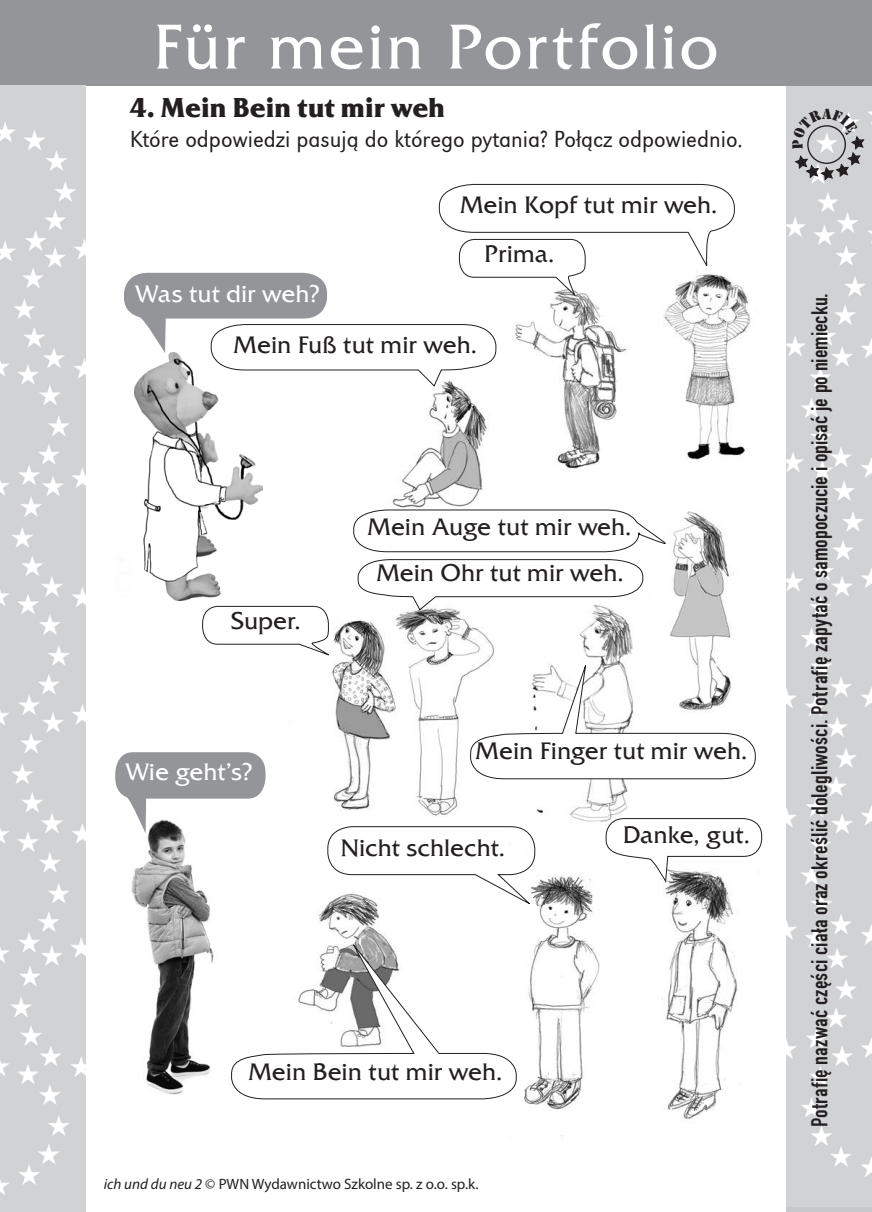
<style>
.page{position:relative;width:872px;height:1212px;background:#fff}
.page>*{position:absolute;margin:0;border:0;box-sizing:border-box;transform-origin:0 0}
.t1{font:63px "Friz Qua TCE";letter-spacing:.035em;color:#fff}
.t2{font:700 27px "Friz Qua TCE";color:#231f20}
.t3{font:24px "Friz Qua TCE";color:#231f20}
.t4{font:24px "Fette Eng DCE";color:#231f20}
.t5{font:24px "URW Grotesk TCE Lig Nar";color:#231f20}
.t6{font:24px "Friz Qua TCE";letter-spacing:-.005em;color:#fff}
.t7{font:15px "Myriad Pro";color:#231f20}
.t8{font:13.65px "Stencil Std";color:#231f20}
.s1{font-style:italic}
</style>
<div class="page">
<img style="left:134px;top:285px;width:629px;height:852px">
<img style="left:787px;top:85px;width:85px;height:1122px">
<img style="left:135px;top:387px;width:127px;height:213px">
<img style="left:131px;top:814px;width:144px;height:285px">
<svg style="left:353px;top:509px;width:312px;height:43px"></svg>
<svg style="left:327px;top:826px;width:208px;height:81px"></svg>
<svg style="left:605px;top:818px;width:157px;height:64px"></svg>
<svg style="left:202px;top:606px;width:128px;height:50px"></svg>
<svg style="left:115px;top:752px;width:150px;height:81px"></svg>
<svg style="left:124px;top:184px;width:611px;height:203px"></svg>
<svg style="left:470px;top:658px;width:286px;height:121px"></svg>
<svg style="left:231px;top:937px;width:286px;height:162px"></svg>
<svg style="left:357px;top:559px;width:286px;height:52px"></svg>
<div style="left:0;top:0;width:872px;height:85px;background:#939598"></div>
<img style="left:0;top:85px;width:85px;height:1127px">
<svg style="left:792px;top:109px;width:73px;height:72px;background:#bebec0"></svg>
<p class="t1" style="left:153px;top:8px;width:567px">Für mein Portfolio</p>
<p class="t2" style="left:130px;top:91px;width:317px">4. Mein Bein tut mir weh</p>
<p class="t5" style="left:130px;top:125px;width:614px">Które odpowiedzi pasują do którego pytania? Połącz odpowiednio.</p>
<p class="t3" style="left:459px;top:190px;width:259px">Mein Kopf tut mir weh.</p>
<p class="t6" style="left:135px;top:279px;width:187px">Was tut dir weh?</p>
<p class="t3" style="left:484px;top:239px;width:72px">Prima.</p>
<p class="t3" style="left:233px;top:329px;width:245px">Mein Fuß tut mir weh.</p>
<p class="t3" style="left:367px;top:512px;width:266px">Mein Auge tut mir weh.</p>
<p class="t3" style="left:230px;top:606px;width:72px">Super.</p>
<p class="t3" style="left:376px;top:558px;width:249px">Mein Ohr tut mir weh.</p>
<p class="t6" style="left:125px;top:757px;width:130px">Wie geht’s?</p>
<p class="t3" style="left:475px;top:735px;width:274px">Mein Finger tut mir weh.</p>
<p class="t3" style="left:340px;top:833px;width:166px">Nicht schlecht.</p>
<p class="t3" style="left:622px;top:820px;width:129px">Danke, gut.</p>
<p class="t3" style="left:248px;top:1057px;width:256px">Mein Bein tut mir weh.</p>
<p class="t7" style="left:104px;top:1175px;width:376px"><span class="s1">ich und du neu 2</span> © PWN Wydawnictwo Szkolne sp. z o.o. sp.k.</p>
<p class="t8" style="left:822px;top:105px;width:11px">A</p>
<p class="t4" style="left:806px;top:1127px;width:836px;rotate:-90deg">Potrafię nazwać części ciała oraz określić dolegliwości. Potrafię zapytać o samopoczucie i opisać je po niemiecku.</p>
</div>
